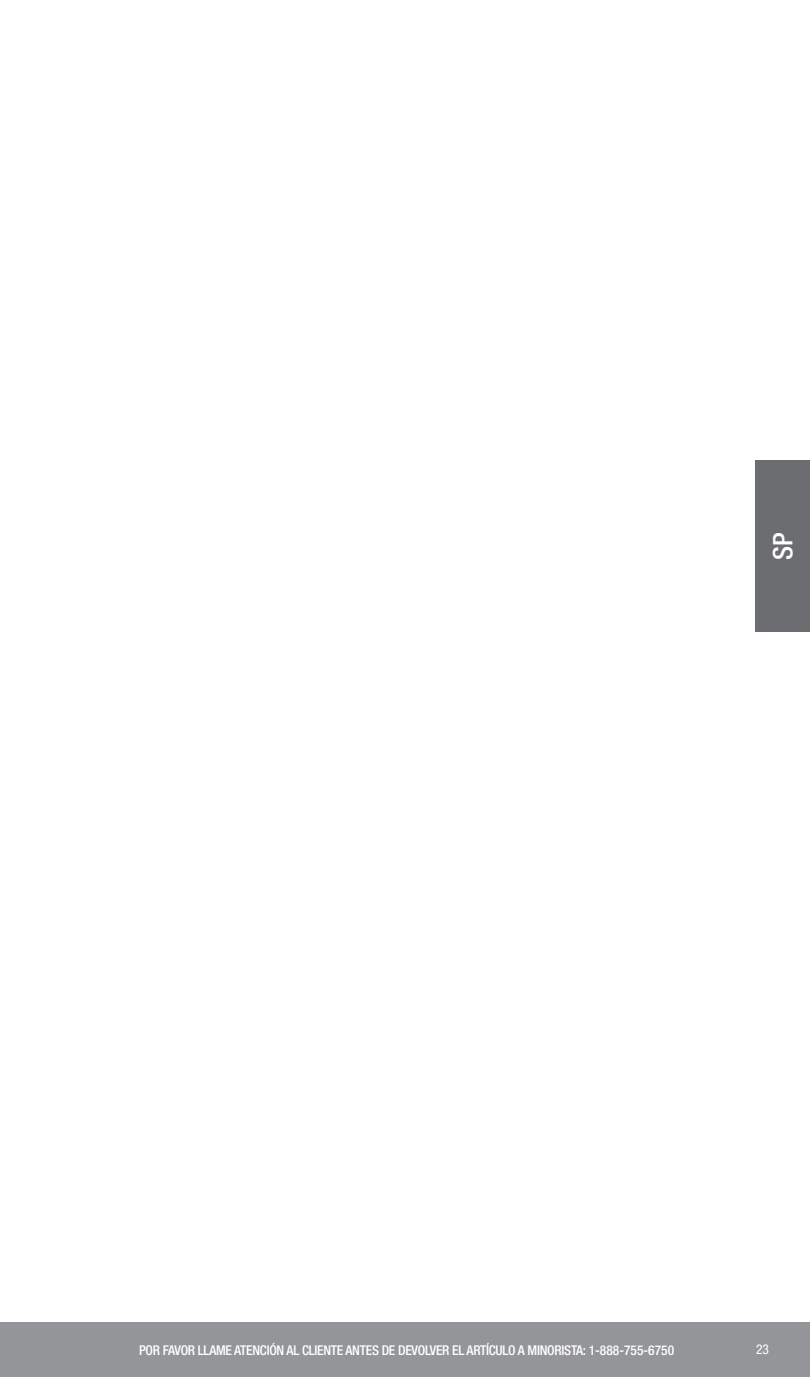
<style>
.page{position:relative;width:810px;height:1377px;background:#fff}
.page>*{position:absolute;margin:0;border:0;box-sizing:border-box;transform-origin:0 0}
.t1{font:500 condensed 27px "Helvetica Neue LT Std";color:#fff}
.t2{font:500 condensed 13.5px "Helvetica Neue LT Std";letter-spacing:-.02em;color:#fff}
.t3{font:condensed 13.5px "Helvetica Neue LT Std";color:#fff}
</style>
<div class="page">
<div style="left:0;top:1323px;width:810px;height:54px;background:#939598"></div>
<div style="left:756px;top:461px;width:54px;height:171px;background:#6c6d70"></div>
<h1 class="t1" style="left:767px;top:560px;width:29px;rotate:-90deg">SP</h1>
<p class="t2" style="left:139px;top:1342px;width:537px">POR FAVOR LLAME ATENCIÓN AL CLIENTE ANTES DE DEVOLVER EL ARTÍCULO A MINORISTA: 1-888-755-6750</p>
<p class="t3" style="left:756px;top:1341px;width:14px">23</p>
</div>
